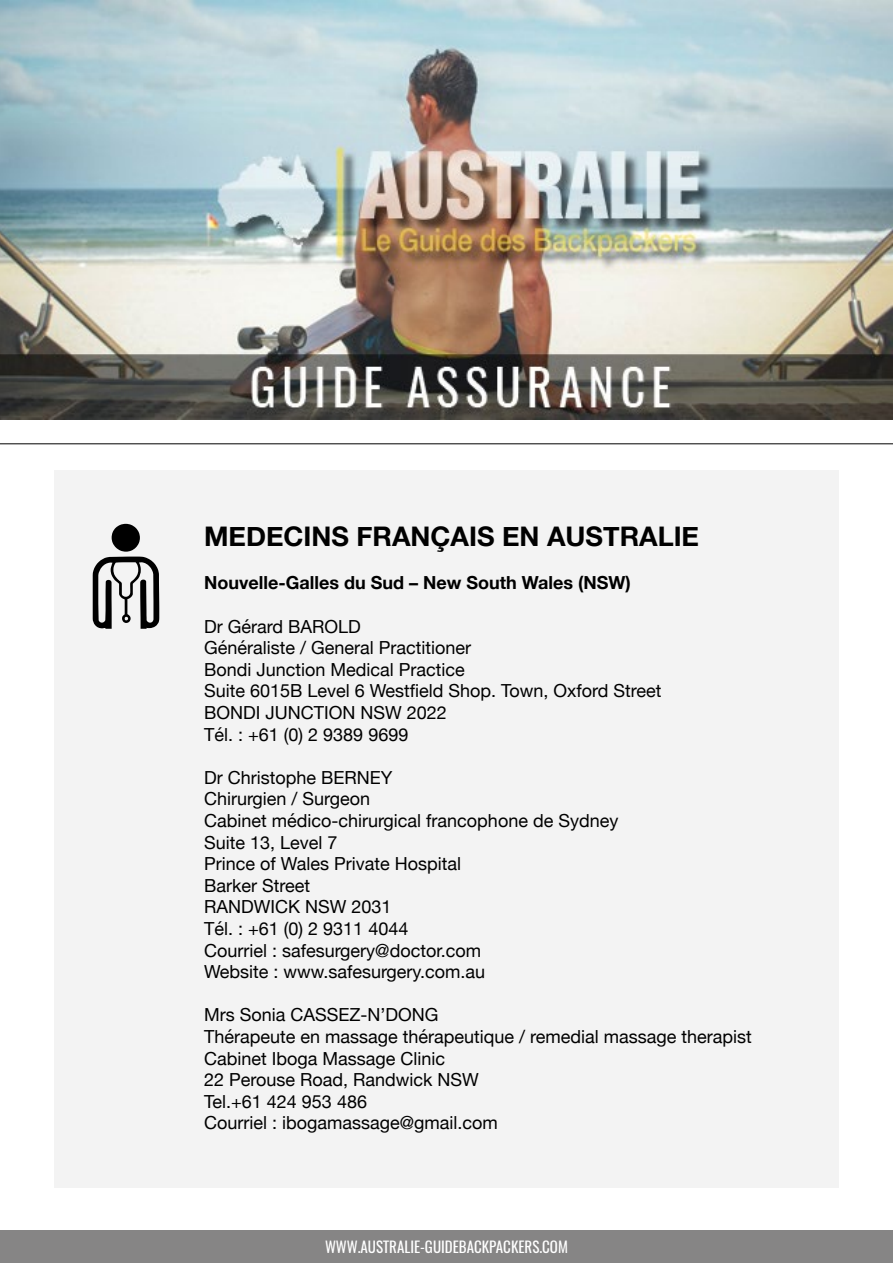
<style>
.page{position:relative;width:893px;height:1263px;background:#fff}
.page>*{position:absolute;margin:0;border:0;box-sizing:border-box;transform-origin:0 0}
.t1{font:109.5px "Travelcons";color:#000}
.t2{font:700 27px "Helvetica Neue";color:#000}
.t3{font:18px/21.6px "Helvetica Neue";color:#000}
.t4{font:700 18px "Helvetica Neue";color:#000}
.t5{font:15px "Oswald";color:#fff}
</style>
<div class="page">
<div style="left:54px;top:470px;width:785px;height:717px;background:#f3f3f3"></div>
<hr style="left:0;top:443px;width:893px;height:1px;background:#000">
<div style="left:0;top:1230px;width:893px;height:33px;background:#868585"></div>
<img style="left:0;top:0;width:893px;height:419px">
<h1 class="t1" style="left:85px;top:527px;width:84px">d</h1>
<h2 class="t2" style="left:204px;top:515px;width:496px">MEDECINS FRANÇAIS EN AUSTRALIE</h2>
<p class="t4" style="left:204px;top:569px;width:428px">Nouvelle-Galles du Sud – New South Wales (NSW)</p>
<p class="t3" style="left:204px;top:616px;width:459px">Dr Gérard BAROLD<br>Généraliste / General Practitioner<br>Bondi Junction Medical Practice<br>Suite 6015B Level 6 Westfield Shop. Town, Oxford Street<br>BONDI JUNCTION NSW 2022<br>Tél. : +61 (0) 2 9389 9699</p>
<p class="t3" style="left:204px;top:768px;width:416px">Dr Christophe BERNEY<br>Chirurgien / Surgeon<br>Cabinet médico-chirurgical francophone de Sydney<br>Suite 13, Level 7<br>Prince of Wales Private Hospital<br>Barker Street<br>RANDWICK NSW 2031<br>Tél. : +61 (0) 2 9311 4044<br>Courriel : safesurgery@doctor.com<br>Website : www.safesurgery.com.au</p>
<p class="t3" style="left:204px;top:1005px;width:549px">Mrs Sonia CASSEZ-N’DONG<br>Thérapeute en massage thérapeutique / remedial massage therapist Cabinet Iboga Massage Clinic<br>22 Perouse Road, Randwick NSW<br>Tel.+61 424 953 486<br>Courriel : ibogamassage@gmail.com</p>
<p class="t5" style="left:325px;top:1236px;width:244px">WWW.AUSTRALIE-GUIDEBACKPACKERS.COM</p>
</div>
